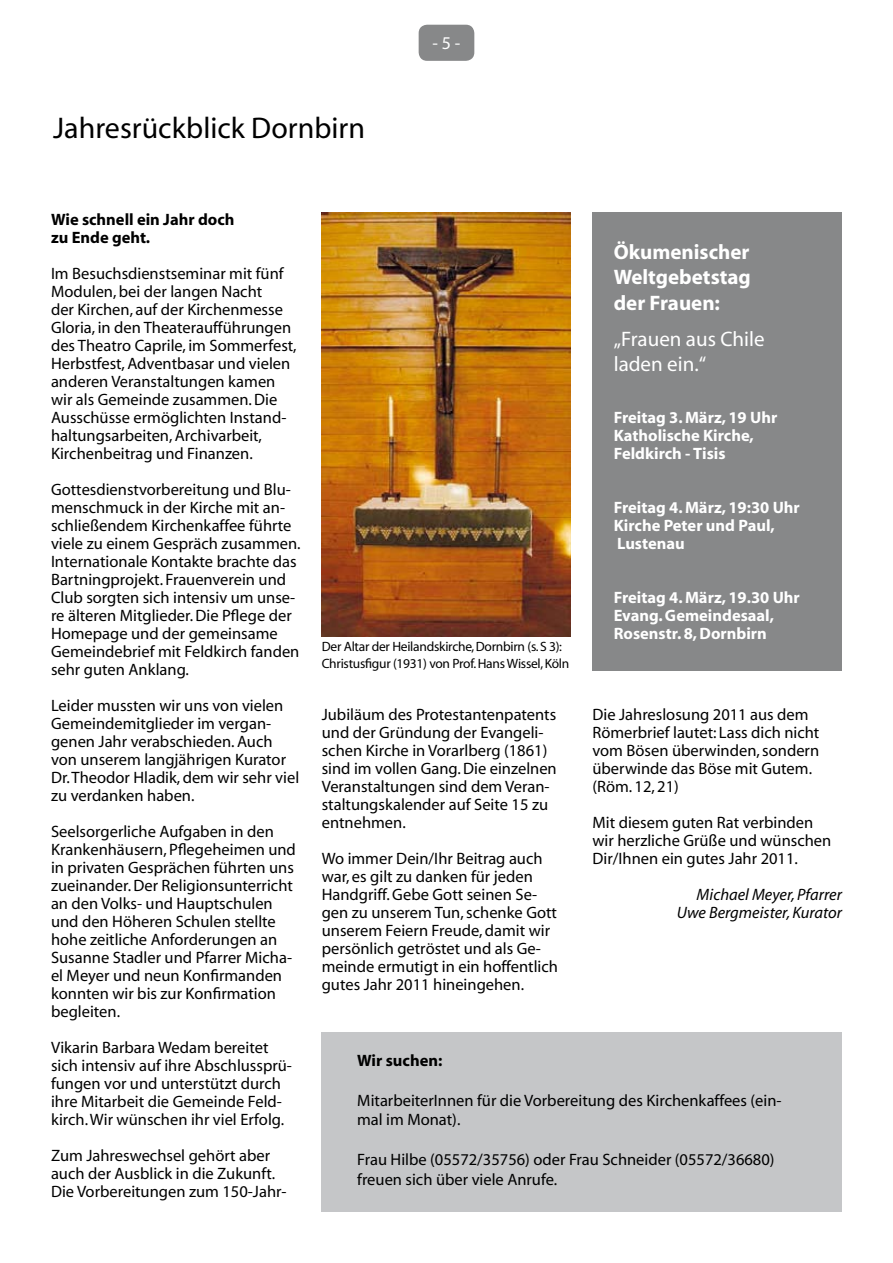
<style>
.page{position:relative;width:893px;height:1263px;background:#fff}
.page>*{position:absolute;margin:0;border:0;box-sizing:border-box;transform-origin:0 0}
.t1{font:30px "Myriad";color:#000}
.t2{font:700 21px/25.2px "Myriad";color:#fff;text-align:justify}
.t3{font:21px/25.2px "Myriad";color:#fff}
.t4{font:18px "Myriad";color:#fff}
.t5{font:16.5px/18px "Myriad";color:#000}
.t6{font:700 16.5px/18px "Myriad";color:#fff}
.t7{font:700 16.5px/18px "Myriad";color:#000}
.t8{font:italic 16.5px/18px "Myriad";color:#000;text-align:right}
.t9{font:13.5px/16.5px "Myriad";letter-spacing:-.02em;color:#000}
</style>
<div class="page">
<div style="left:419px;top:25px;width:55px;height:36px;background:#878889;border-radius:9px"></div>
<div style="left:592px;top:213px;width:250px;height:458px;background:#878889"></div>
<div style="left:322px;top:1032px;width:520px;height:180px;background:#c5c6c8"></div>
<img style="left:322px;top:213px;width:249px;height:423px">
<h1 class="t1" style="left:53px;top:113px;width:314px">Jahresrückblick Dornbirn</h1>
<p class="t4" style="left:432px;top:34px;width:29px">- 5 -</p>
<p class="t7" style="left:51px;top:211px;width:185px">Wie schnell ein Jahr doch zu Ende geht.</p>
<p class="t5" style="left:51px;top:265px;width:247px">Im Besuchsdienstseminar mit fünf Modulen, bei der langen Nacht<br>der Kirchen, auf der Kirchenmesse Gloria, in den Theateraufführungen des Theatro Caprile, im Sommerfest, Herbstfest, Adventbasar und vielen anderen Veranstaltungen kamen wir als Gemeinde zusammen. Die Ausschüsse ermöglichten Instand&shy;haltungsarbeiten, Archivarbeit, Kirchenbeitrag und Finanzen.</p>
<p class="t5" style="left:51px;top:481px;width:251px">Gottesdienstvorbereitung und Blu&shy;menschmuck in der Kirche mit an&shy;schließendem Kirchenkaffee führte viele zu einem Gespräch zusammen.<br>Internationale Kontakte brachte das Bartningprojekt. Frauenverein und Club sorgten sich intensiv um unse&shy;re älteren Mitglieder. Die Pflege der Homepage und der gemeinsame Gemeindebrief mit Feldkirch fanden sehr guten Anklang.</p>
<p class="t5" style="left:51px;top:697px;width:250px">Leider mussten wir uns von vielen<br>Gemeindemitglieder im vergan&shy;genen Jahr verabschieden. Auch von unserem langjährigen Kurator<br>Dr. Theodor Hladik, dem wir sehr viel zu verdanken haben.</p>
<p class="t5" style="left:51px;top:823px;width:246px">Seelsorgerliche Aufgaben in den<br>Krankenhäusern, Pflegeheimen und in privaten Gesprächen führten uns zueinander. Der Religionsunterricht an den Volks- und Hauptschulen und den Höheren Schulen stellte hohe zeitliche Anforderungen an<br>Susanne Stadler und Pfarrer Micha&shy;el Meyer und neun Konfirmanden konnten wir bis zur Konfirmation begleiten.</p>
<p class="t5" style="left:51px;top:1039px;width:242px">Vikarin Barbara Wedam bereitet sich intensiv auf ihre Abschlussprü&shy;fungen vor und unterstützt durch ihre Mitarbeit die Gemeinde Feld&shy;kirch. Wir wünschen ihr viel Erfolg.</p>
<p class="t5" style="left:51px;top:1147px;width:237px">Zum Jahreswechsel gehört aber auch der Ausblick in die Zukunft.<br>Die Vorbereitungen zum 150-Jahr-</p>
<p class="t2" style="left:614px;top:240px;width:139px">Ökumenischer Weltgebetstag der Frauen:</p>
<p class="t3" style="left:614px;top:327px;width:152px">„Frauen aus Chile laden ein.“</p>
<p class="t6" style="left:614px;top:409px;width:165px">Freitag 3. März, 19 Uhr<br>Katholische Kirche,<br>Feldkirch - Tisis</p>
<p class="t9" style="left:322px;top:639px;width:249px">Der Altar der Heilandskirche, Dornbirn (s. S 3):<br>Christusfigur (1931) von Prof. Hans Wissel, Köln</p>
<p class="t5" style="left:322px;top:706px;width:237px">Jubiläum des Protestantenpatents und der Gründung der Evangeli&shy;schen Kirche in Vorarlberg (1861) sind im vollen Gang. Die einzelnen<br>Veranstaltungen sind dem Veran&shy;staltungskalender auf Seite 15 zu entnehmen.</p>
<p class="t5" style="left:322px;top:850px;width:238px">Wo immer Dein/Ihr Beitrag auch war, es gilt zu danken für jeden<br>Handgriff. Gebe Gott seinen Se&shy;gen zu unserem Tun, schenke Gott unserem Feiern Freude, damit wir persönlich getröstet und als Ge&shy;meinde ermutigt in ein hoffentlich gutes Jahr 2011 hineingehen.</p>
<p class="t6" style="left:614px;top:499px;width:188px">Freitag 4. März, 19:30 Uhr<br>Kirche Peter und Paul,<br>Lustenau</p>
<p class="t6" style="left:614px;top:589px;width:188px">Freitag 4. März, 19.30 Uhr<br>Evang. Gemeindesaal,<br>Rosenstr. 8, Dornbirn</p>
<p class="t5" style="left:592px;top:706px;width:228px">Die Jahreslosung 2011 aus dem<br>Römerbrief lautet: Lass dich nicht vom Bösen überwinden, sondern überwinde das Böse mit Gutem. (Röm. 12, 21)</p>
<p class="t5" style="left:592px;top:814px;width:240px">Mit diesem guten Rat verbinden wir herzliche Grüße und wünschen<br>Dir/Ihnen ein gutes Jahr 2011.</p>
<p class="t8" style="left:677px;top:886px;width:167px">Michael Meyer, Pfarrer<br>Uwe Bergmeister, Kurator</p>
<p class="t7" style="left:357px;top:1052px;width:87px">Wir suchen:</p>
<p class="t5" style="left:357px;top:1091px;width:426px;line-height:19.8px">MitarbeiterInnen für die Vorbereitung des Kirchenkaffees (ein&shy;mal im Monat).</p>
<p class="t5" style="left:357px;top:1150px;width:419px;line-height:19.8px">Frau Hilbe (05572/35756) oder Frau Schneider (05572/36680) freuen sich über viele Anrufe.</p>
</div>
